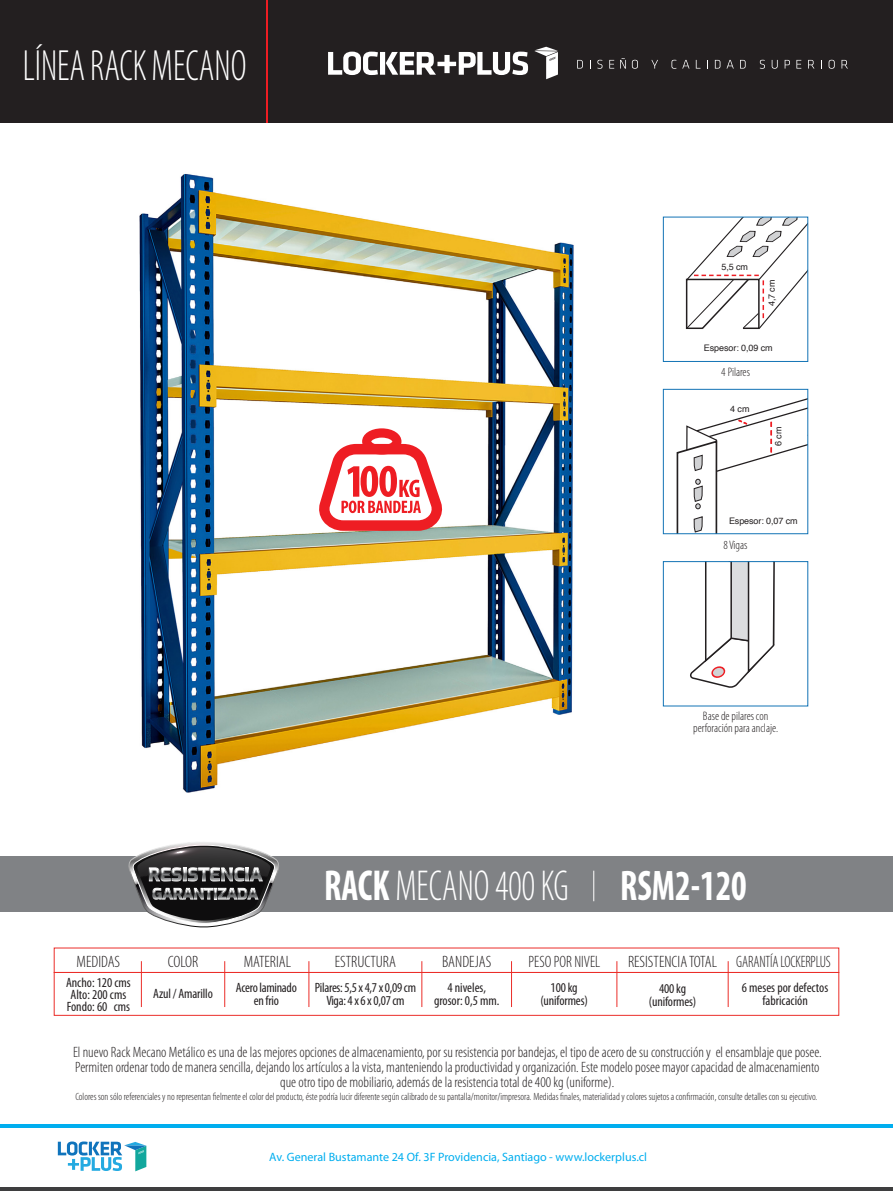
<style>
.page{position:relative;width:893px;height:1191px;background:#fff}
.page>*{position:absolute;margin:0;border:0;box-sizing:border-box;transform-origin:0 0}
.t1{font:300 condensed 43.95px "Myriad Pro";color:#fff;scale:.85 1}
.t2{font:300 condensed 43.5px "Myriad Pro";color:#fff;scale:.85 1}
.t3{font:700 condensed 43.05px "Myriad Pro";color:#fff;scale:.85 1}
.t4{font:300 condensed 16.5px "Myriad Pro";color:#231f20}
.t5{font:300 condensed 16.5px "Myriad Pro";color:#231f20;scale:.88 1}
.t6{font:300 condensed 16.5px "Myriad Pro";color:#231f20;scale:.95 1}
.t7{font:300 condensed 15px "Myriad Pro";color:#231f20}
.t8{font:condensed 13.5px/13.5px "Myriad Pro";letter-spacing:-.01em;color:#231f20;text-align:center}
.t9{font:300 condensed 12.3px "Myriad Pro";color:#231f20}
.t10{font:12.15px "Myriad Pro";color:#00aeef}
.t11{font:300 condensed 10.5px "Myriad Pro";color:#231f20}
.t12{font:9px "Helvetica";letter-spacing:-.01em;color:#231f20}
.s1{font-weight:700}
</style>
<div class="page">
<div style="left:0;top:0;width:893px;height:123px;background:#231f20"></div>
<hr style="left:266px;top:0;width:2px;height:123px;background:#ee1d23">
<svg style="left:328px;top:52px;width:200px;height:23px"></svg>
<svg style="left:534px;top:47px;width:24px;height:32px"></svg>
<svg style="left:577px;top:60px;width:6px;height:9px"></svg>
<svg style="left:597px;top:60px;width:5px;height:9px"></svg>
<svg style="left:609px;top:60px;width:5px;height:9px"></svg>
<svg style="left:620px;top:58px;width:6px;height:11px"></svg>
<svg style="left:632px;top:60px;width:6px;height:9px"></svg>
<svg style="left:651px;top:60px;width:7px;height:9px"></svg>
<svg style="left:671px;top:60px;width:5px;height:9px"></svg>
<svg style="left:682px;top:60px;width:7px;height:9px"></svg>
<svg style="left:696px;top:60px;width:4px;height:9px"></svg>
<svg style="left:715px;top:60px;width:5px;height:9px"></svg>
<svg style="left:726px;top:60px;width:8px;height:9px"></svg>
<svg style="left:740px;top:60px;width:6px;height:9px"></svg>
<svg style="left:760px;top:60px;width:5px;height:9px"></svg>
<svg style="left:772px;top:60px;width:6px;height:9px"></svg>
<svg style="left:785px;top:60px;width:5px;height:9px"></svg>
<svg style="left:796px;top:60px;width:5px;height:9px"></svg>
<svg style="left:808px;top:60px;width:6px;height:9px"></svg>
<svg style="left:829px;top:60px;width:6px;height:9px"></svg>
<svg style="left:841px;top:60px;width:7px;height:9px"></svg>
<hr style="left:0;top:1124px;width:893px;height:3px;background:#00aeef">
<div style="left:0;top:1186px;width:893px;height:5px;background:#3e3e3f"></div>
<svg style="left:58px;top:1141px;width:88px;height:30px"></svg>
<img style="left:139px;top:174px;width:435px;height:619px">
<div style="left:0;top:856px;width:893px;height:56px;background:#808285"></div>
<svg style="left:318px;top:428px;width:125px;height:103px"></svg>
<svg style="left:128px;top:842px;width:151px;height:85px"></svg>
<hr style="left:593px;top:870px;width:1px;height:31px;background:#fff">
<div style="left:54px;top:972px;width:785px;height:43px;border:1px solid #eb2e29"></div>
<hr style="left:141px;top:961px;width:1px;height:46px;background:#eb2e29">
<hr style="left:224px;top:961px;width:1px;height:46px;background:#eb2e29">
<hr style="left:422px;top:961px;width:1px;height:46px;background:#eb2e29">
<hr style="left:511px;top:961px;width:1px;height:46px;background:#eb2e29">
<hr style="left:617px;top:961px;width:1px;height:46px;background:#eb2e29">
<hr style="left:728px;top:961px;width:1px;height:46px;background:#eb2e29">
<hr style="left:309px;top:961px;width:1px;height:46px;background:#eb2e29">
<svg style="left:675px;top:388px;width:133px;height:147px"></svg>
<div style="left:663px;top:217px;width:145px;height:144px;border:1px solid #1273b5"></div>
<svg style="left:685px;top:216px;width:123px;height:115px"></svg>
<svg style="left:690px;top:563px;width:85px;height:125px"></svg>
<div style="left:712px;top:667px;width:13px;height:10px;background:#d1d2d4;border-radius:50%"></div>
<div style="left:711px;top:666px;width:14px;height:12px;border:2px solid #ee1d23;border-radius:50%"></div>
<div style="left:663px;top:561px;width:145px;height:145px;border:1px solid #1273b5"></div>
<h1 class="t1" style="left:23px;top:42px;width:265px">LÍNEA RACK MECANO</h1>
<p class="t12" style="left:721px;top:260px;width:28px">5,5 cm</p>
<p class="t12" style="left:765px;top:306px;width:28px;rotate:-90deg">4,7 cm</p>
<p class="t12" style="left:704px;top:341px;width:70px">Espesor: 0,09 cm</p>
<p class="t9" style="left:721px;top:366px;width:30px">4 Pilares</p>
<p class="t12" style="left:730px;top:402px;width:21px">4 cm</p>
<p class="t12" style="left:771px;top:446px;width:21px;rotate:-90deg">6 cm</p>
<p class="t12" style="left:729px;top:514px;width:70px">Espesor: 0,07 cm</p>
<p class="t9" style="left:723px;top:538px;width:26px">8 Vigas</p>
<p class="t9" style="left:703px;top:709px;width:67px">Base de pilares con</p>
<p class="t9" style="left:693px;top:721px;width:86px">perforación para anclaje.</p>
<p class="t2" style="left:324px;top:862px;width:289px"><span class="s1">RACK</span> MECANO 400 KG</p>
<p class="t3" style="left:620px;top:858px;width:150px">RSM2-120</p>
<p class="t4" style="left:77px;top:952px;width:45px">MEDIDAS</p>
<p class="t4" style="left:168px;top:952px;width:32px">COLOR</p>
<p class="t4" style="left:244px;top:952px;width:49px">MATERIAL</p>
<p class="t6" style="left:529px;top:952px;width:77px">PESO POR NIVEL</p>
<p class="t4" style="left:628px;top:952px;width:91px">RESISTENCIA TOTAL</p>
<p class="t5" style="left:736px;top:952px;width:109px">GARANTÍA LOCKERPLUS</p>
<p class="t8" style="left:447px;top:980px;width:40px">4 niveles,</p>
<p class="t8" style="left:434px;top:993px;width:67px">grosor: 0,5 mm.</p>
<p class="t4" style="left:335px;top:952px;width:63px">ESTRUCTURA</p>
<p class="t4" style="left:442px;top:952px;width:51px">BANDEJAS</p>
<p class="t8" style="left:66px;top:975px;width:66px">Ancho: 120 cms</p>
<p class="t8" style="left:71px;top:987px;width:57px">Alto: 200 cms</p>
<p class="t8" style="left:67px;top:999px;width:65px">Fondo: 60 cms</p>
<p class="t8" style="left:742px;top:980px;width:88px">6 meses por defectos fabricación</p>
<p class="t8" style="left:236px;top:980px;width:62px">Acero laminado</p>
<p class="t8" style="left:254px;top:993px;width:26px">en frio</p>
<p class="t8" style="left:315px;top:980px;width:103px">Pilares: 5,5 x 4,7 x 0,09 cm</p>
<p class="t8" style="left:326px;top:993px;width:80px">Viga: 4 x 6 x 0,07 cm</p>
<p class="t8" style="left:551px;top:980px;width:28px">100 kg</p>
<p class="t8" style="left:540px;top:993px;width:49px">(uniformes)</p>
<p class="t8" style="left:659px;top:981px;width:28px">400 kg</p>
<p class="t8" style="left:649px;top:994px;width:49px">(uniformes)</p>
<p class="t8" style="left:153px;top:986px;width:61px">Azul / Amarillo</p>
<p class="t7" style="left:73px;top:1044px;width:750px">El nuevo Rack Mecano Metálico es una de las mejores opciones de almacenamiento, por su resistencia por bandejas, el tipo de acero de su construcción y el ensamblaje que posee.</p>
<p class="t7" style="left:75px;top:1059px;width:746px">Permiten ordenar todo de manera sencilla, dejando los artículos a la vista, manteniendo la productividad y organización. Este modelo posee mayor capacidad de almacenamiento</p>
<p class="t7" style="left:280px;top:1074px;width:336px">que otro tipo de mobiliario, además de la resistencia total de 400 kg (uniforme).</p>
<p class="t11" style="left:75px;top:1091px;width:743px">Colores son sólo referenciales y no representan fielmente el color del producto, éste podría lucir diferente según calibrado de su pantalla/monitor/impresora. Medidas finales, materialidad y colores sujetos a confirmación, consulte detalles con su ejecutivo.</p>
<p class="t10" style="left:269px;top:1149px;width:379px">Av. General Bustamante 24 Of. 3F Providencia, Santiago - www.lockerplus.cl</p>
</div>
